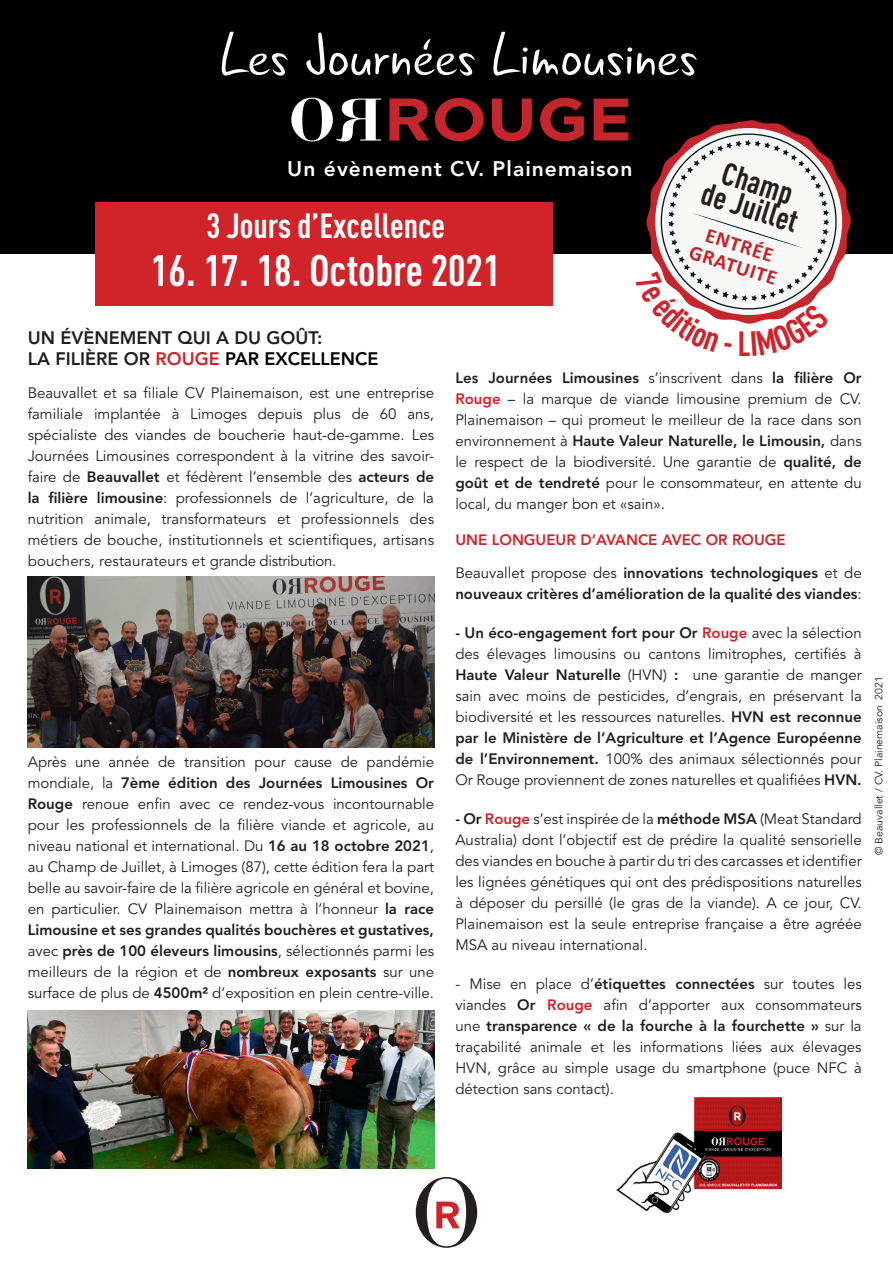
<style>
.page{position:relative;width:893px;height:1263px;background:#fff}
.page>*{position:absolute;margin:0;border:0;box-sizing:border-box;transform-origin:0 0}
.t1{font:61.5px "Gunny Rewritten";color:#fff}
.t2{font:700 43.5px "DIN Cond";color:#fff}
.t3{font:700 34.5px "DIN Cond";color:#fff}
.t4{font:700 34.5px "DIN Cond";color:#d1232a}
.t5{font:700 31.5px "DIN Cond";color:#231f20}
.t6{font:800 21px "Avenir LT Std";letter-spacing:.05em;color:#fff}
.t7{font:700 21px "Calibri";color:#c5252c}
.t8{font:800 18px "Avenir LT Std";color:#000001}
.t9{font:800 18px "Avenir LT Std";color:#231f20}
.t10{font:15px/21px "Avenir LT Std";color:#231f20;text-align:justify}
.t11{font:800 15px/21px "Avenir LT Std";color:#231f20}
.t12{font:800 15px "Avenir LT Std";color:#d1232a}
.t13{font:10.5px "Avenir LT Std";color:#231f20}
.s1{color:#231f20}
.s2{color:#d0232a}
.s3{font-weight:800}
.s4{font-weight:800;color:#d1232a}
.s5{font-weight:400}
</style>
<div class="page">
<div style="left:0;top:0;width:893px;height:254px;background:#000"></div>
<svg style="left:416px;top:1177px;width:61px;height:71px"></svg>
<svg style="left:389px;top:99px;width:40px;height:42px"></svg>
<svg style="left:435px;top:98px;width:49px;height:43px"></svg>
<svg style="left:492px;top:99px;width:40px;height:42px"></svg>
<svg style="left:540px;top:98px;width:44px;height:43px"></svg>
<svg style="left:594px;top:99px;width:34px;height:42px"></svg>
<svg style="left:291px;top:98px;width:90px;height:44px"></svg>
<div style="left:95px;top:202px;width:458px;height:103px;background:#d1232a"></div>
<img style="left:28px;top:577px;width:406px;height:170px">
<img style="left:28px;top:1010px;width:406px;height:159px">
<img style="left:616px;top:1097px;width:165px;height:117px">
<svg style="left:646px;top:120px;width:205px;height:204px"></svg>
<p class="t1" style="left:220px;top:16px;width:478px">Les Journées Limousines</p>
<p class="t6" style="left:287px;top:157px;width:347px">Un évènement CV. Plainemaison</p>
<p class="t3" style="left:206px;top:204px;width:240px">3 Jours d’Excellence</p>
<p class="t2" style="left:151px;top:244px;width:351px">16. 17. 18. Octobre 2021</p>
<p class="t5" style="left:728px;top:154px;width:74px;rotate:17deg">Champ</p>
<p class="t5" style="left:708px;top:175px;width:101px;rotate:17deg">de Juillet</p>
<p class="t7" style="left:711px;top:220px;width:71px;rotate:18deg">ENTRÉE</p>
<p class="t7" style="left:695px;top:237px;width:93px;rotate:18deg">GRATUITE</p>
<p class="t9" style="left:28px;top:327px;width:296px">UN ÉVÈNEMENT QUI A DU GOÛT:</p>
<p class="t8" style="left:28px;top:348px;width:352px"><span class="s1">LA FILIÈRE OR</span> <span class="s2">ROUGE</span> PAR EXCELLENCE</p>
<p class="t10" style="left:28px;top:383px;width:408px">Beauvallet et sa filiale CV Plainemaison, est une entreprise familiale implantée à Limoges depuis plus de 60 ans, spécialiste des viandes de boucherie haut-de-gamme. Les Journées Limousines correspondent à la vitrine des savoir&shy;faire de <span class="s3">Beauvallet</span> et fédèrent l’ensemble des <span class="s3">acteurs de la filière limousine</span>: professionnels de l’agriculture, de la nutrition animale, transformateurs et professionnels des métiers de bouche, institutionnels et scientifiques, artisans bouchers, restaurateurs et grande distribution.</p>
<p class="t10" style="left:28px;top:752px;width:408px">Après une année de transition pour cause de pandémie mondiale, la <span class="s3">7ème édition des Journées Limousines Or Rouge</span> renoue enfin avec ce rendez-vous incontournable pour les professionnels de la filière viande et agricole, au niveau national et international. Du <span class="s3">16 au 18 octobre 2021</span>, au Champ de Juillet, à Limoges (87), cette édition fera la part belle au savoir-faire de la filière agricole en général et bovine, en particulier. CV Plainemaison mettra à l’honneur <span class="s3">la race Limousine et ses grandes qualités bouchères et gustatives, </span>avec <span class="s3">près de 100 éleveurs limousins</span>, sélectionnés parmi les meilleurs de la région et de <span class="s3">nombreux exposants</span> sur une surface de plus de <span class="s3">4500m²</span> d’exposition en plein centre-ville.</p>
<p class="t4" style="left:738px;top:323px;width:15px">L</p>
<p class="t10" style="left:455px;top:368px;width:408px"><span class="s3">Les Journées Limousines</span> s’inscrivent dans <span class="s3">la filière Or </span><span class="s4">Rouge</span> – la marque de viande limousine premium de CV.<br>Plainemaison – qui promeut le meilleur de la race dans son environnement à <span class="s3">Haute Valeur Naturelle, le Limousin,</span> dans le respect de la biodiversité. Une garantie de <span class="s3">qualité, de goût et de tendreté</span> pour le consommateur, en attente du local, du manger bon et «sain».</p>
<p class="t12" style="left:455px;top:531px;width:332px">UNE LONGUEUR D’AVANCE AVEC OR ROUGE</p>
<p class="t11" style="left:455px;top:563px;width:408px"><span class="s5">Beauvallet propose des</span> innovations technologiques <span class="s5">et de </span>nouveaux critères d’amélioration de la qualité des viandes<span class="s5">:</span></p>
<p class="t10" style="left:455px;top:623px;width:408px"><span class="s3">- Un éco-engagement fort pour Or</span> <span class="s4">Rouge</span> avec la sélection des élevages limousins ou cantons limitrophes, certifiés à <span class="s3">Haute Valeur Naturelle</span> (HVN) <span class="s3">:</span> une garantie de manger sain avec moins de pesticides, d’engrais, en préservant la biodiversité et les ressources naturelles. <span class="s3">HVN est reconnue par le Ministère de l’Agriculture et l’Agence Européenne de l’Environnement.</span> 100% des animaux sélectionnés pour Or Rouge proviennent de zones naturelles et qualifiées <span class="s3">HVN.</span></p>
<p class="t10" style="left:455px;top:809px;width:408px"><span class="s3">- Or</span> <span class="s4">Rouge</span> s’est inspirée de la <span class="s3">méthode MSA</span> (Meat Standard Australia) dont l’objectif est de prédire la qualité sensorielle des viandes en bouche à partir du tri des carcasses et identifier les lignées génétiques qui ont des prédispositions naturelles à déposer du persillé (le gras de la viande). A ce jour, CV.<br>Plainemaison est la seule entreprise française a être agréée MSA au niveau international.</p>
<p class="t10" style="left:455px;top:974px;width:408px">- Mise en place d’<span class="s3">étiquettes connectées</span> sur toutes les viandes <span class="s3">Or</span> <span class="s4">Rouge</span> afin d’apporter aux consommateurs une <span class="s3">transparence « de la fourche à la fourchette »</span> sur la traçabilité animale et les informations liées aux élevages HVN, grâce au simple usage du smartphone (puce NFC à détection sans contact).</p>
<p class="t13" style="left:873px;top:855px;width:180px;rotate:-90deg">© Beauvallet / CV. Plainemaison 2021</p>
</div>
